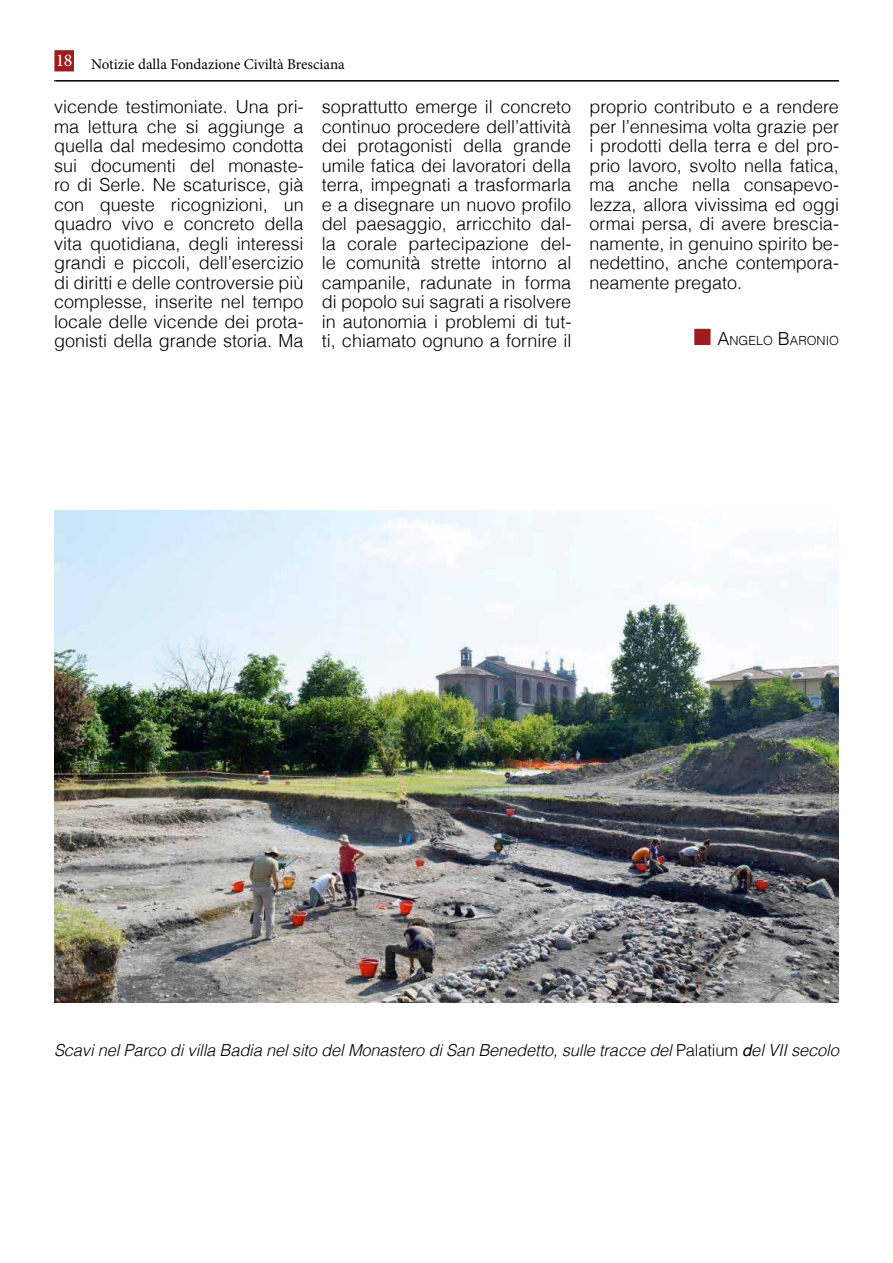
<style>
.page{position:relative;width:893px;height:1263px;background:#fff}
.page>*{position:absolute;margin:0;border:0;box-sizing:border-box;transform-origin:0 0}
.t1{font:300 18px/19.5px "Helvetica";color:#000;text-align:justify}
.t2{font:italic 300 16.5px "Helvetica";letter-spacing:-.01em;color:#000}
.t3{font:15px "Minion Pro";color:#000}
.t4{font:300 12.6px "Helvetica";color:#000}
.s1{font-family:"Courier";font-weight:400;font-size:27px;color:#9e1c1f}
.s2{font-size:18px}
.s3{font-style:normal}
.s4{font-weight:400}
</style>
<div class="page">
<hr style="left:54px;top:80px;width:785px;height:1px;background:#000">
<div style="left:55px;top:51px;width:18px;height:20px;background:#9e1c1f"></div>
<div style="left:54px;top:50px;width:20px;height:21px;border:2px solid #9e1c1f"></div>
<img style="left:54px;top:510px;width:785px;height:492px">
<p class="t3" style="left:56px;top:54px;width:290px"><sup>18</sup> Notizie dalla Fondazione Civiltà Bresciana</p>
<p class="t1" style="left:54px;top:97px;width:251px">vicende testimoniate. Una pri&shy;ma lettura che si aggiunge a quella dal medesimo condotta sui documenti del monaste&shy;ro di Serle. Ne scaturisce, già con queste ricognizioni, un quadro vivo e concreto della vita quotidiana, degli interessi grandi e piccoli, dell’esercizio di diritti e delle controversie più complesse, inserite nel tempo locale delle vicende dei prota&shy;gonisti della grande storia. Ma</p>
<p class="t1" style="left:322px;top:97px;width:251px">soprattutto emerge il concreto continuo procedere dell’attività dei protagonisti della grande umile fatica dei lavoratori della terra, impegnati a trasformarla e a disegnare un nuovo profilo del paesaggio, arricchito dal&shy;la corale partecipazione del&shy;le comunità strette intorno al campanile, radunate in forma di popolo sui sagrati a risolvere in autonomia i problemi di tut&shy;ti, chiamato ognuno a fornire il</p>
<p class="t1" style="left:589px;top:97px;width:251px">proprio contributo e a rendere per l’ennesima volta grazie per i prodotti della terra e del pro&shy;prio lavoro, svolto nella fatica, ma anche nella consapevo&shy;lezza, allora vivissima ed oggi ormai persa, di avere brescia&shy;namente, in genuino spirito be&shy;nedettino, anche contempora&shy;neamente pregato.</p>
<p class="t4" style="left:695px;top:333px;width:146px"><span class="s1">Ԏ</span> <span class="s2">A</span>NGELO <span class="s2">B</span>ARONIO</p>
<p class="t2" style="left:54px;top:1039px;width:786px">Scavi nel Parco di villa Badia nel sito del Monastero di San Benedetto, sulle tracce del <span class="s3">Palatium</span> <span class="s4">d</span>el VII secolo</p>
</div>
